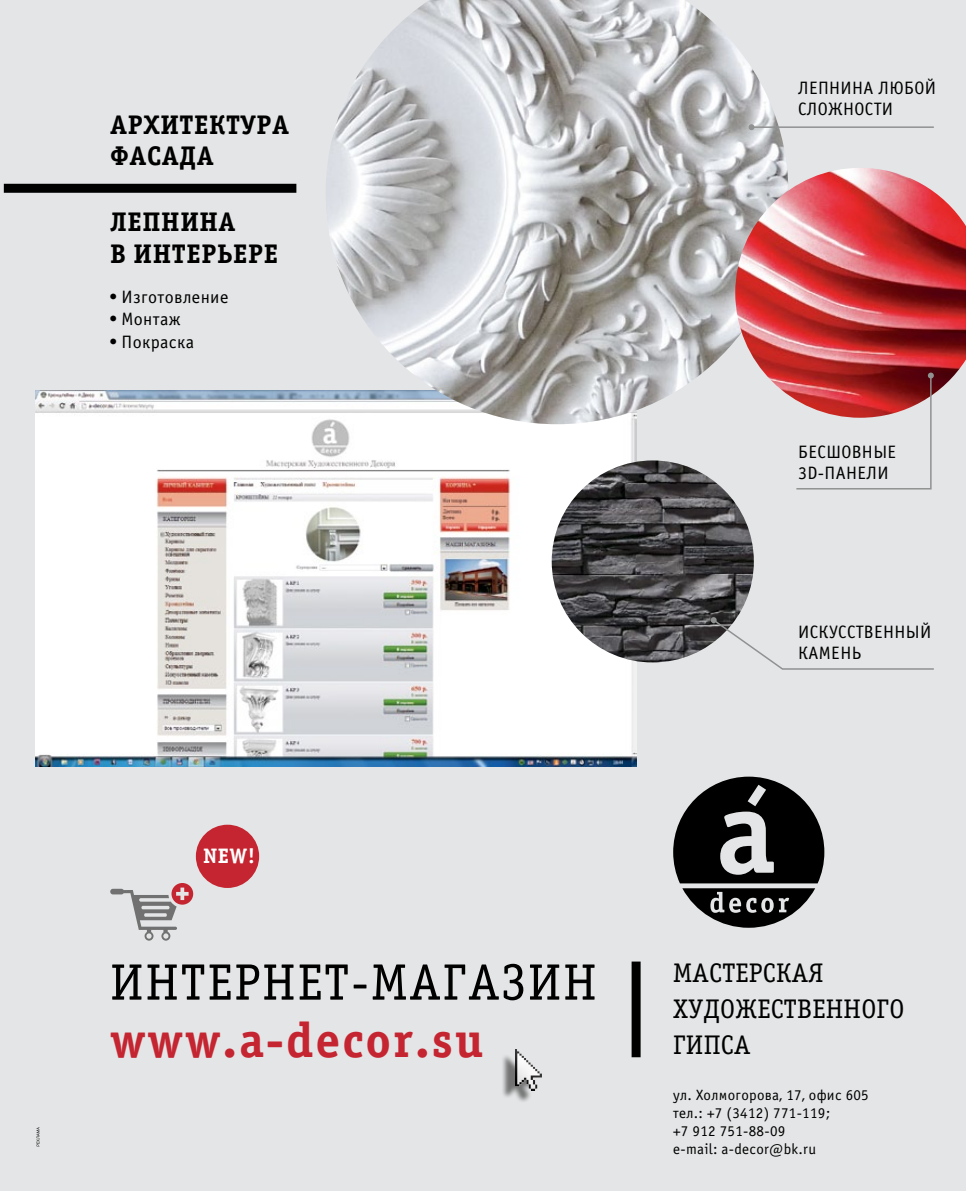
<style>
.page{position:relative;width:966px;height:1191px;background:#fff}
.page>*{position:absolute;margin:0;border:0;box-sizing:border-box;transform-origin:0 0}
.t1{font:51.3px "Officina Serif C";letter-spacing:.04em;color:#000}
.t2{font:700 49.5px "Officina Serif C";letter-spacing:.04em;color:#c42530}
.t3{font:700 27px/31.5px "Officina Serif C";letter-spacing:.02em;color:#000}
.t4{font:27px/36px "Officina Serif C";letter-spacing:.01em;color:#000}
.t5{font:700 21px "Officina Serif C";color:#fff}
.t6{font:18px/21px "Officina Sans C";letter-spacing:.02em;color:#000}
.t7{font:15px/18px "Officina Sans C";letter-spacing:.02em;color:#000}
.s1{font-family:"Helios"}
</style>
<div class="page">
<div style="left:0;top:0;width:965px;height:1191px;background:#e4e5e6"></div>
<img style="left:36px;top:390px;width:600px;height:376px">
<img style="left:325px;top:0;width:462px;height:424px">
<img style="left:551px;top:460px;width:202px;height:202px;border-radius:101px">
<img style="left:735px;top:168px;width:230px;height:250px">
<div style="left:196px;top:824px;width:63px;height:64px;background:#c42530;border-radius:50%"></div>
<div style="left:501px;top:1053px;width:35px;height:50px;background:#000;opacity:.5"></div>
<img style="left:515px;top:1049px;width:26px;height:41px">
<div style="left:631px;top:961px;width:9px;height:96px;background:#000"></div>
<svg style="left:673px;top:776px;width:151px;height:151px"></svg>
<svg style="left:110px;top:883px;width:83px;height:57px"></svg>
<svg style="left:710px;top:617px;width:224px;height:53px"></svg>
<svg style="left:794px;top:372px;width:139px;height:118px"></svg>
<hr style="left:751px;top:126px;width:182px;height:2px;background:#909191">
<svg style="left:748px;top:124px;width:6px;height:6px"></svg>
<div style="left:4px;top:184px;width:292px;height:9px;background:#000"></div>
<svg style="left:37px;top:1127px;width:3px;height:19px"></svg>
<h3 class="t3" style="left:110px;top:109px;width:179px">Архитектура фасада</h3>
<h3 class="t3" style="left:110px;top:207px;width:169px">лепнина<br>в интерьере</h3>
<p class="t6" style="left:110px;top:287px;width:120px"><span class="s1">•</span> Изготовление</p>
<p class="t6" style="left:110px;top:309px;width:72px"><span class="s1">•</span> Монтаж</p>
<p class="t6" style="left:110px;top:332px;width:85px"><span class="s1">•</span> П окраска</p>
<p class="t5" style="left:203px;top:844px;width:53px">new!</p>
<h1 class="t1" style="left:110px;top:954px;width:487px">интернет-магазин</h1>
<h2 class="t2" style="left:110px;top:1012px;width:375px">www.a-decor.su</h2>
<p class="t6" style="left:798px;top:77px;width:139px">Лепнина любой сложности</p>
<p class="t6" style="left:798px;top:441px;width:100px">Бесшовные<br>3D-панели</p>
<p class="t6" style="left:798px;top:621px;width:135px">Искусственный камень</p>
<h3 class="t4" style="left:673px;top:955px;width:233px">Мастерская художественного гипса</h3>
<p class="t7" style="left:673px;top:1086px;width:197px">ул. Холмогорова, 17, офис 605 тел.: +7 (3412) 771-119;<br>+7 912 751-88-09<br>e-mail: a-decor@bk.ru</p>
</div>
